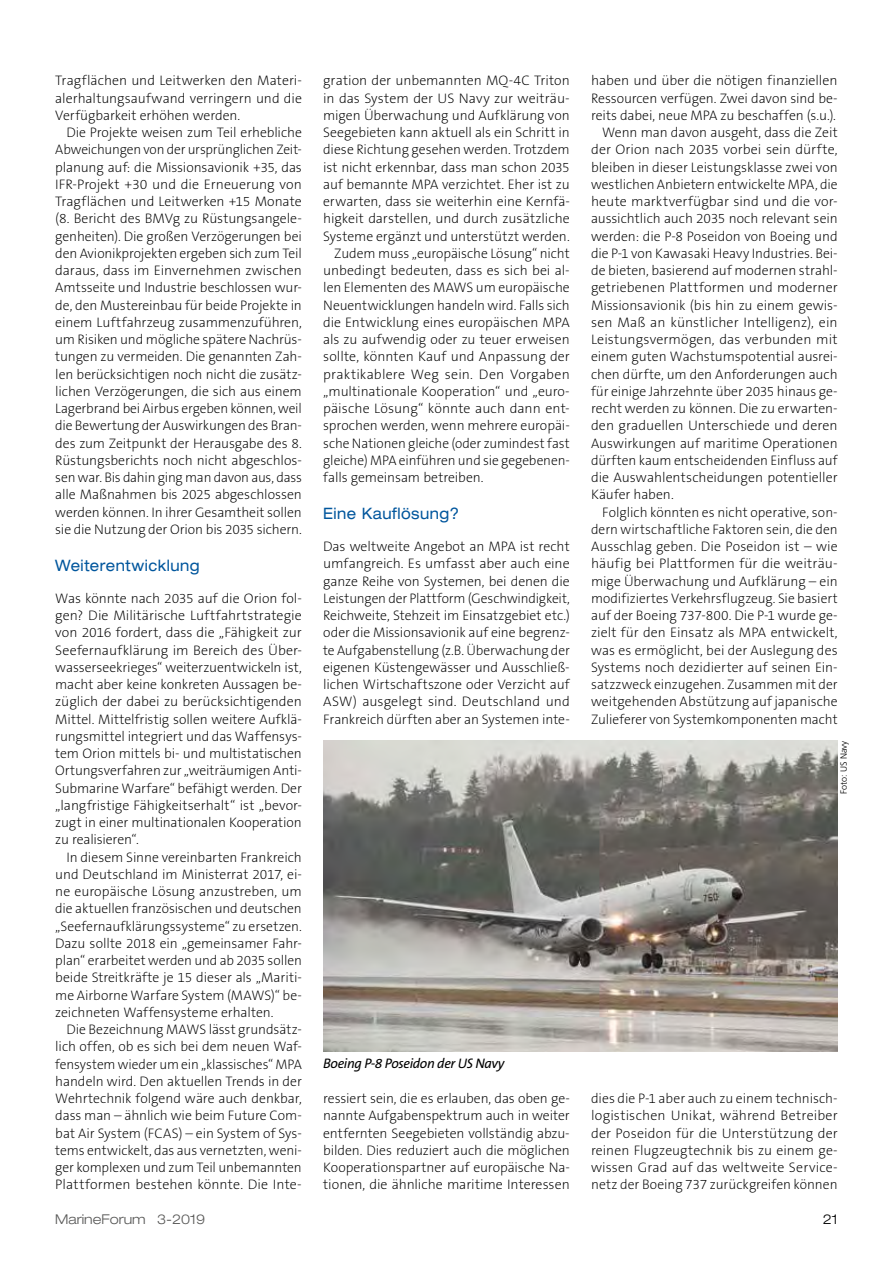
<style>
.page{position:relative;width:893px;height:1263px;background:#fff}
.page>*{position:absolute;margin:0;border:0;box-sizing:border-box;transform-origin:0 0}
.t1{font:expanded 15.75px "Helvetica Neue";letter-spacing:.035em;color:#00569d;scale:.9 1}
.t2{font:200 13.8px/17.2px "The Sans B2";color:#000;text-align:justify}
.t3{font:italic 13.8px "The Sans B5 Plain";letter-spacing:-.025em;color:#000}
.t4{font:300 expanded 13.5px "Helvetica Neue";color:#575756}
.t5{font:300 expanded 13.5px "Helvetica Neue";color:#000}
.t6{font:300 9px "Frutiger";color:#000}
.s1{font-family:"Helvetica Neue Light Ext SC800";font-weight:400;font-stretch:normal}
</style>
<div class="page">
<img style="left:323px;top:741px;width:515px;height:310px">
<p class="t2" style="left:55px;top:73px;width:248px">Tragflächen und Leitwerken den Materi&shy;alerhaltungsaufwand verringern und die Verfügbarkeit erhöhen werden.</p>
<p class="t2" style="left:55px;top:124px;width:248px;text-indent:11px">Die Projekte weisen zum Teil erhebliche Abweichungen von der ursprünglichen Zeit&shy;planung auf: die Missionsavionik +35, das IFR-Projekt +30 und die Erneuerung von Tragflächen und Leitwerken +15 Monate (8. Bericht des BMVg zu Rüstungsangele&shy;genheiten). Die großen Verzögerungen bei den Avionikprojekten ergeben sich zum Teil daraus, dass im Einvernehmen zwischen Amtsseite und Industrie beschlossen wur&shy;de, den Mustereinbau für beide Projekte in einem Luftfahrzeug zusammenzuführen, um Risiken und mögliche spätere Nachrüs&shy;tungen zu vermeiden. Die genannten Zah&shy;len berücksichtigen noch nicht die zusätz&shy;lichen Verzögerungen, die sich aus einem Lagerbrand bei Airbus ergeben können, weil die Bewertung der Auswirkungen des Bran&shy;des zum Zeitpunkt der Herausgabe des 8.<br>Rüstungsberichts noch nicht abgeschlos&shy;sen war. Bis dahin ging man davon aus, dass alle Maßnahmen bis 2025 abgeschlossen werden können. In ihrer Gesamtheit sollen sie die Nutzung der Orion bis 2035 sichern.</p>
<p class="t1" style="left:55px;top:555px;width:162px">Weiterentwicklung</p>
<p class="t2" style="left:55px;top:590px;width:248px">Was könnte nach 2035 auf die Orion fol&shy;gen? Die Militärische Luftfahrtstrategie von 2016 fordert, dass die „Fähigkeit zur Seefernaufklärung im Bereich des Über&shy;wasserseekrieges“ weiterzuentwickeln ist, macht aber keine konkreten Aussagen be&shy;züglich der dabei zu berücksichtigenden Mittel. Mittelfristig sollen weitere Aufklä&shy;rungsmittel integriert und das Waffensys&shy;tem Orion mittels bi- und multistatischen Ortungsverfahren zur „weiträumigen Anti-Submarine Warfare“ befähigt werden. Der „langfristige Fähigkeitserhalt“ ist „bevor&shy;zugt in einer multinationalen Kooperation zu realisieren“.</p>
<p class="t2" style="left:55px;top:849px;width:248px;text-indent:11px">In diesem Sinne vereinbarten Frankreich und Deutschland im Ministerrat 2017, ei&shy;ne europäische Lösung anzustreben, um die aktuellen französischen und deutschen „Seefernaufklärungssysteme“ zu ersetzen.<br>Dazu sollte 2018 ein „gemeinsamer Fahr&shy;plan“ erarbeitet werden und ab 2035 sollen beide Streitkräfte je 15 dieser als „Mariti&shy;me Airborne Warfare System (MAWS)“ be&shy;zeichneten Waffensysteme erhalten.</p>
<p class="t2" style="left:55px;top:1021px;width:248px;text-indent:11px">Die Bezeichnung MAWS lässt grundsätz&shy;lich offen, ob es sich bei dem neuen Waf&shy;fensystem wieder um ein „klassisches“ MPA handeln wird. Den aktuellen Trends in der Wehrtechnik folgend wäre auch denkbar, dass man – ähnlich wie beim Future Com&shy;bat Air System (FCAS) – ein System of Sys&shy;tems entwickelt, das aus vernetzten, weni&shy;ger komplexen und zum Teil unbemannten Plattformen bestehen könnte. Die Inte-</p>
<p class="t2" style="left:323px;top:73px;width:248px">gration der unbemannten MQ-4C Triton</p>
<p class="t2" style="left:323px;top:90px;width:248px">in das System der US Navy zur weiträu-</p>
<p class="t2" style="left:323px;top:107px;width:248px">migen Überwachung und Aufklärung von</p>
<p class="t2" style="left:323px;top:124px;width:248px">Seegebieten kann aktuell als ein Schritt in</p>
<p class="t2" style="left:323px;top:142px;width:248px">diese Richtung gesehen werden. Trotzdem</p>
<p class="t2" style="left:323px;top:159px;width:248px">ist nicht erkennbar, dass man schon 2035</p>
<p class="t2" style="left:323px;top:176px;width:248px">auf bemannte MPA verzichtet. Eher ist zu</p>
<p class="t2" style="left:323px;top:193px;width:248px">erwarten, dass sie weiterhin eine Kernfä-</p>
<p class="t2" style="left:323px;top:211px;width:248px">higkeit darstellen, und durch zusätzliche</p>
<p class="t2" style="left:323px;top:228px;width:248px">Systeme ergänzt und unterstützt werden.</p>
<p class="t2" style="left:334px;top:245px;width:237px">Zudem muss „europäische Lösung“ nicht</p>
<p class="t2" style="left:323px;top:262px;width:248px">unbedingt bedeuten, dass es sich bei al-</p>
<p class="t2" style="left:323px;top:280px;width:248px">len Elementen des MAWS um europäische</p>
<p class="t2" style="left:323px;top:297px;width:248px">Neuentwicklungen handeln wird. Falls sich</p>
<p class="t2" style="left:323px;top:314px;width:248px">die Entwicklung eines europäischen MPA</p>
<p class="t2" style="left:323px;top:331px;width:248px">als zu aufwendig oder zu teuer erweisen</p>
<p class="t2" style="left:323px;top:349px;width:248px">sollte, könnten Kauf und Anpassung der</p>
<p class="t2" style="left:323px;top:366px;width:248px">praktikablere Weg sein. Den Vorgaben</p>
<p class="t2" style="left:323px;top:383px;width:248px">„multinationale Kooperation“ und „euro-</p>
<p class="t2" style="left:323px;top:400px;width:248px">päische Lösung“ könnte auch dann ent-</p>
<p class="t2" style="left:323px;top:418px;width:248px">sprochen werden, wenn mehrere europäi-</p>
<p class="t2" style="left:323px;top:435px;width:248px">sche Nationen gleiche (oder zumindest fast</p>
<p class="t2" style="left:323px;top:452px;width:248px">gleiche) MPA einführen und sie gegebenen-</p>
<p class="t2" style="left:323px;top:469px;width:162px">falls gemeinsam betreiben.</p>
<p class="t1" style="left:323px;top:504px;width:153px">Eine Kauflösung?</p>
<p class="t2" style="left:323px;top:538px;width:248px">Das weltweite Angebot an MPA ist recht umfangreich. Es umfasst aber auch eine ganze Reihe von Systemen, bei denen die Leistungen der Plattform (Geschwindigkeit, Reichweite, Stehzeit im Einsatzgebiet etc.) oder die Missionsavionik auf eine begrenz&shy;te Aufgabenstellung (z.B. Überwachung der eigenen Küstengewässer und Ausschließ&shy;lichen Wirtschaftszone oder Verzicht auf ASW) ausgelegt sind. Deutschland und Frankreich dürften aber an Systemen inte-</p>
<p class="t2" style="left:591px;top:73px;width:248px">haben und über die nötigen finanziellen</p>
<p class="t2" style="left:591px;top:90px;width:248px">Ressourcen verfügen. Zwei davon sind be-</p>
<p class="t2" style="left:591px;top:107px;width:246px">reits dabei, neue MPA zu beschaffen (s.u.).</p>
<p class="t2" style="left:602px;top:124px;width:237px">Wenn man davon ausgeht, dass die Zeit</p>
<p class="t2" style="left:591px;top:142px;width:248px">der Orion nach 2035 vorbei sein dürfte,</p>
<p class="t2" style="left:591px;top:159px;width:248px">bleiben in dieser Leistungsklasse zwei von</p>
<p class="t2" style="left:591px;top:176px;width:248px">westlichen Anbietern entwickelte MPA, die</p>
<p class="t2" style="left:591px;top:193px;width:248px">heute marktverfügbar sind und die vor-</p>
<p class="t2" style="left:591px;top:211px;width:248px">aussichtlich auch 2035 noch relevant sein</p>
<p class="t2" style="left:591px;top:228px;width:248px">werden: die P-8 Poseidon von Boeing und</p>
<p class="t2" style="left:591px;top:245px;width:248px">die P-1 von Kawasaki Heavy Industries. Bei-</p>
<p class="t2" style="left:591px;top:262px;width:248px">de bieten, basierend auf modernen strahl-</p>
<p class="t2" style="left:591px;top:280px;width:248px">getriebenen Plattformen und moderner</p>
<p class="t2" style="left:591px;top:297px;width:248px">Missionsavionik (bis hin zu einem gewis-</p>
<p class="t2" style="left:591px;top:314px;width:248px">sen Maß an künstlicher Intelligenz), ein</p>
<p class="t2" style="left:591px;top:331px;width:248px">Leistungsvermögen, das verbunden mit</p>
<p class="t2" style="left:591px;top:349px;width:248px">einem guten Wachstumspotential ausrei-</p>
<p class="t2" style="left:591px;top:366px;width:248px">chen dürfte, um den Anforderungen auch</p>
<p class="t2" style="left:591px;top:383px;width:248px">für einige Jahrzehnte über 2035 hinaus ge-</p>
<p class="t2" style="left:591px;top:400px;width:248px">recht werden zu können. Die zu erwarten-</p>
<p class="t2" style="left:591px;top:418px;width:248px">den graduellen Unterschiede und deren</p>
<p class="t2" style="left:591px;top:435px;width:248px">Auswirkungen auf maritime Operationen</p>
<p class="t2" style="left:591px;top:452px;width:248px">dürften kaum entscheidenden Einfluss auf</p>
<p class="t2" style="left:591px;top:469px;width:248px">die Auswahlentscheidungen potentieller</p>
<p class="t2" style="left:591px;top:487px;width:84px">Käufer haben.</p>
<p class="t2" style="left:602px;top:504px;width:237px">Folglich könnten es nicht operative, son-</p>
<p class="t2" style="left:591px;top:521px;width:248px">dern wirtschaftliche Faktoren sein, die den</p>
<p class="t2" style="left:591px;top:538px;width:248px">Ausschlag geben. Die Poseidon ist – wie</p>
<p class="t2" style="left:591px;top:556px;width:248px">häufig bei Plattformen für die weiträu-</p>
<p class="t2" style="left:591px;top:573px;width:248px">mige Überwachung und Aufklärung – ein</p>
<p class="t2" style="left:591px;top:590px;width:248px">modifiziertes Verkehrsflugzeug. Sie basiert</p>
<p class="t2" style="left:591px;top:607px;width:248px">auf der Boeing 737-800. Die P-1 wurde ge-</p>
<p class="t2" style="left:591px;top:625px;width:248px">zielt für den Einsatz als MPA entwickelt,</p>
<p class="t2" style="left:591px;top:642px;width:248px">was es ermöglicht, bei der Auslegung des</p>
<p class="t2" style="left:591px;top:659px;width:248px">Systems noch dezidierter auf seinen Ein-</p>
<p class="t2" style="left:591px;top:676px;width:248px">satzzweck einzugehen. Zusammen mit der</p>
<p class="t2" style="left:591px;top:694px;width:248px">weitgehenden Abstützung auf japanische</p>
<p class="t2" style="left:591px;top:711px;width:248px">Zulieferer von Systemkomponenten macht</p>
<p class="t6" style="left:839px;top:794px;width:55px;rotate:-90deg">Foto: US Navy</p>
<p class="t3" style="left:323px;top:1056px;width:183px">Boeing P-8 Poseidon der US Navy</p>
<p class="t2" style="left:323px;top:1090px;width:248px">ressiert sein, die es erlauben, das oben ge&shy;nannte Aufgabenspektrum auch in weiter entfernten Seegebieten vollständig abzu&shy;bilden. Dies reduziert auch die möglichen Kooperationspartner auf europäische Na&shy;tionen, die ähnliche maritime Interessen</p>
<p class="t2" style="left:591px;top:1090px;width:248px">dies die P-1 aber auch zu einem technisch&shy;logistischen Unikat, während Betreiber der Poseidon für die Unterstützung der reinen Flugzeugtechnik bis zu einem ge&shy;wissen Grad auf das weltweite Service&shy;netz der Boeing 737 zurückgreifen können</p>
<p class="t4" style="left:55px;top:1211px;width:151px">MarineForum <span class="s1">3-2019</span></p>
<p class="t5" style="left:823px;top:1211px;width:17px">21</p>
</div>
